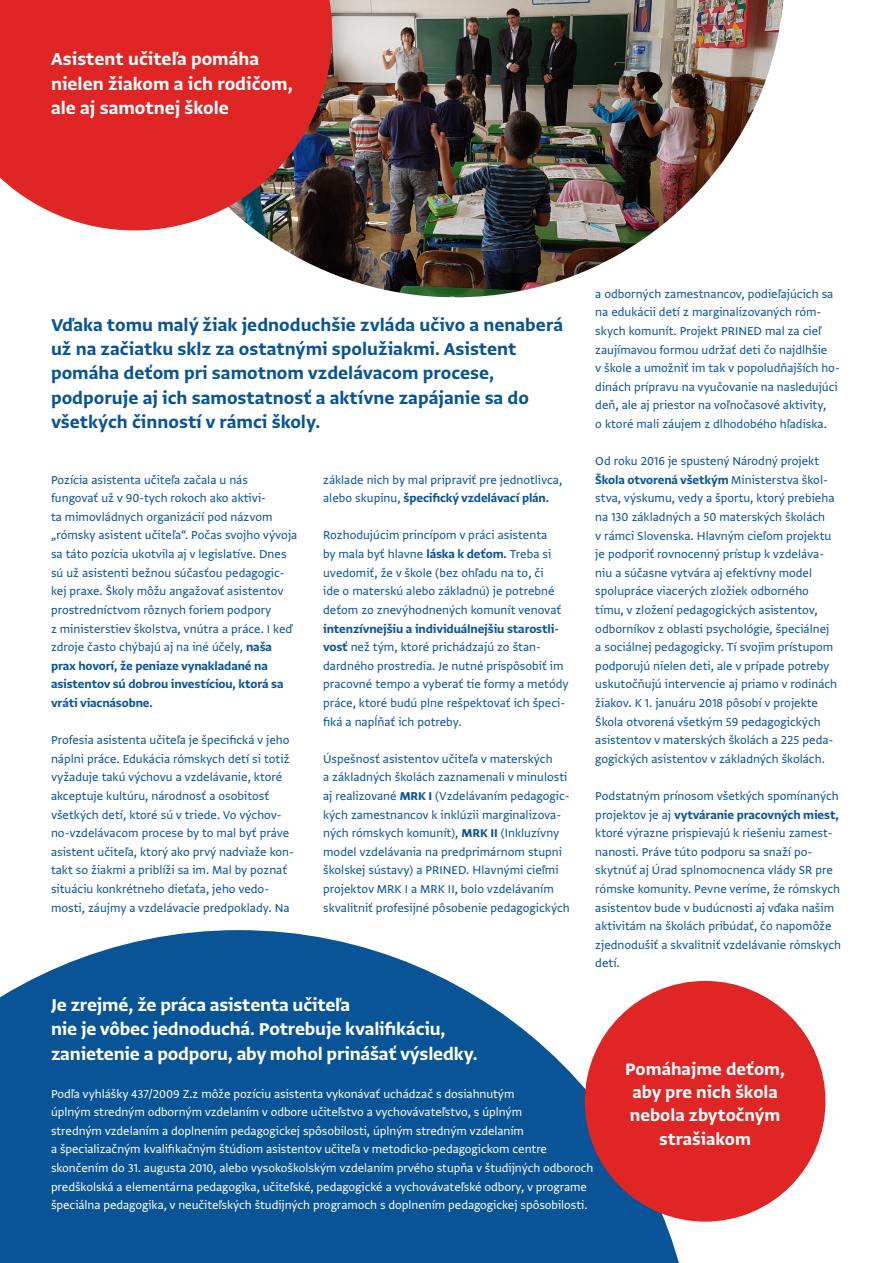
<style>
.page{position:relative;width:893px;height:1263px;background:#fff}
.page>*{position:absolute;margin:0;border:0;box-sizing:border-box;transform-origin:0 0}
.t1{font:20.25px/24.3px "Greta Sans Pro Bld";color:#085496}
.t2{font:20.25px/24.3px "Greta Sans Pro Bld";letter-spacing:-.01em;color:#fff}
.t3{font:19.5px/23.4px "Greta Sans Pro Bld";color:#fff;text-align:center}
.t4{font:13.5px/18.6px "Greta Sans Pro";color:#085496}
.t5{font:13.5px/18.6px "Greta Sans Pro";letter-spacing:-.005em;color:#fff}
.t6{font:13.5px/18.6px "Greta Sans Pro Bld";letter-spacing:-.01em;color:#085496}
.s1{font-family:"Greta Sans Pro Bld"}
.s2{font-family:"Greta Sans Pro"}
</style>
<div class="page">
<img style="left:255px;top:0;width:528px;height:297px">
<svg style="left:0;top:0;width:332px;height:230px;background:#d03131"></svg>
<svg style="left:0;top:930px;width:696px;height:333px;background:#2d6da5"></svg>
<div style="left:585px;top:981px;width:240px;height:240px;background:#df2625;border-radius:50%"></div>
<h1 class="t2" style="left:51px;top:45px;width:243px">Asistent učiteľa pomáha nielen žiakom a ich rodičom, ale aj samotnej škole</h1>
<p class="t1" style="left:51px;top:311px;width:514px">Vďaka tomu malý žiak jednoduchšie zvláda učivo a nenaberá už na začiatku sklz za ostatnými spolužiakmi. Asistent pomáha deťom pri samotnom vzdelávacom procese, podporuje aj ich samostatnosť a aktívne zapájanie sa do všetkých činností v rámci školy.</p>
<p class="t4" style="left:51px;top:469px;width:248px">Pozícia asistenta učiteľa začala u nás fungovať už v 90-tych rokoch ako aktivi-<br>ta mimovládnych organizácií pod názvom „rómsky asistent učiteľa“. Počas svojho vývoja sa táto pozícia ukotvila aj v legislatíve. Dnes sú už asistenti bežnou súčasťou pedagogic&shy;kej praxe. Školy môžu angažovať asistentov prostredníctvom rôznych foriem podpory<br>z ministerstiev školstva, vnútra a práce. I keď zdroje často chýbajú aj na iné účely, <span class="s1">naša</span></p>
<p class="t6" style="left:51px;top:655px;width:234px">prax hovorí, že peniaze vynakladané na asistentov sú dobrou investíciou, ktorá sa vráti viacnásobne.</p>
<p class="t4" style="left:51px;top:729px;width:245px">Profesia asistenta učiteľa je špecifická v jeho náplni práce. Edukácia rómskych detí si totiž vyžaduje takú výchovu a vzdelávanie, ktoré akceptuje kultúru, národnosť a osobitosť všetkých detí, ktoré sú v triede. Vo výchov&shy;no-vzdelávacom procese by to mal byť práve asistent učiteľa, ktorý ako prvý nadviaže kon&shy;takt so žiakmi a priblíži sa im. Mal by poznať situáciu konkrétneho dieťaťa, jeho vedo&shy;mosti, záujmy a vzdelávacie predpoklady. Na</p>
<p class="t4" style="left:323px;top:469px;width:241px">základe nich by mal pripraviť pre jednotlivca,</p>
<p class="t6" style="left:323px;top:488px;width:227px"><span class="s2">alebo skupinu,</span> špecifický vzdelávací plán.</p>
<p class="t4" style="left:323px;top:525px;width:240px">Rozhodujúcim princípom v práci asistenta by mala byť hlavne <span class="s1">láska k deťom.</span> Treba si uvedomiť, že v škole (bez ohľadu na to, či ide o materskú alebo základnú) je potrebné deťom zo znevýhodnených komunít venovať</p>
<p class="t6" style="left:323px;top:618px;width:237px">intenzívnejšiu a individuálnejšiu starostli-</p>
<p class="t4" style="left:323px;top:636px;width:247px"><span class="s1">vosť</span> než tým, ktoré prichádzajú zo štan&shy;dardného prostredia. Je nutné prispôsobiť im pracovné tempo a vyberať tie formy a metódy práce, ktoré budú plne rešpektovať ich špeci&shy;fiká a napĺňať ich potreby.</p>
<p class="t4" style="left:323px;top:748px;width:248px">Úspešnosť asistentov učiteľa v materských<br>a základných školách zaznamenali v minulosti aj realizované <span class="s1">MRK I</span> (Vzdelávaním pedagogic&shy;kých zamestnancov k inklúzii marginalizova&shy;ných rómskych komunít), <span class="s1">MRK II</span> (Inkluzívny model vzdelávania na predprimárnom stupni školskej sústavy) a PRINED. Hlavnými cieľmi projektov MRK I a MRK II, bolo vzdelávaním skvalitniť profesijné pôsobenie pedagogických</p>
<p class="t4" style="left:595px;top:283px;width:246px">a odborných zamestnancov, podieľajúcich sa na edukácii detí z marginalizovaných róm&shy;skych komunít. Projekt PRINED mal za cieľ zaujímavou formou udržať deti čo najdlhšie<br>v škole a umožniť im tak v popoludňajších ho&shy;dinách prípravu na vyučovanie na nasledujúci deň, ale aj priestor na voľnočasové aktivity,<br>o ktoré mali záujem z dlhodobého hľadiska.</p>
<p class="t4" style="left:595px;top:451px;width:225px">Od roku 2016 je spustený Národný projekt</p>
<p class="t6" style="left:595px;top:469px;width:234px">Škola otvorená všetkým <span class="s2">Ministerstva škol-</span></p>
<p class="t4" style="left:595px;top:488px;width:243px">stva, výskumu, vedy a športu, ktorý prebieha na 130 základných a 50 materských školách<br>v rámci Slovenska. Hlavným cieľom projektu je podporiť rovnocenný prístup k vzdeláva&shy;niu a súčasne vytvára aj efektívny model spolupráce viacerých zložiek odborného tímu, v zložení pedagogických asistentov, odborníkov z oblasti psychológie, špeciálnej a sociálnej pedagogicky. Tí svojim prístupom podporujú nielen deti, ale v prípade potreby uskutočňujú intervencie aj priamo v rodinách žiakov. K 1. januáru 2018 pôsobí v projekte Škola otvorená všetkým 59 pedagogických asistentov v materských školách a 225 peda&shy;gogických asistentov v základných školách.</p>
<p class="t4" style="left:595px;top:785px;width:245px">Podstatným prínosom všetkých spomínaných</p>
<p class="t6" style="left:595px;top:804px;width:245px"><span class="s2">projektov je aj</span> vytváranie pracovných miest,</p>
<p class="t4" style="left:595px;top:823px;width:247px">ktoré výrazne prispievajú k riešeniu zamest&shy;nanosti. Práve túto podporu sa snaží po&shy;skytnúť aj Úrad splnomocnenca vlády SR pre rómske komunity. Pevne veríme, že rómskych asistentov bude v budúcnosti aj vďaka našim aktivitám na školách pribúdať, čo napomôže zjednodušiť a skvalitniť vzdelávanie rómskych detí.</p>
<h1 class="t2" style="left:51px;top:991px;width:428px">Je zrejmé, že práca asistenta učiteľa<br>nie je vôbec jednoduchá. Potrebuje kvalifikáciu, zanietenie a podporu, aby mohol prinášať výsledky.</h1>
<p class="t5" style="left:51px;top:1083px;width:544px">Podľa vyhlášky 437/2009 Z.z môže pozíciu asistenta vykonávať uchádzač s dosiahnutým<br>úplným stredným odborným vzdelaním v odbore učiteľstvo a vychovávateľstvo, s úplným<br>stredným vzdelaním a doplnením pedagogickej spôsobilosti, úplným stredným vzdelaním<br>a špecializačným kvalifikačným štúdiom asistentov učiteľa v metodicko-pedagogickom centre skončením do 31. augusta 2010, alebo vysokoškolským vzdelaním prvého stupňa v študijných odboroch predškolská a elementárna pedagogika, učiteľské, pedagogické a vychovávateľské odbory, v programe špeciálna pedagogika, v neučiteľských študijných programoch s doplnením pedagogickej spôsobilosti.</p>
<h2 class="t3" style="left:625px;top:1055px;width:161px">Pomáhajme deťom, aby pre nich škola nebola zbytočným strašiakom</h2>
</div>
